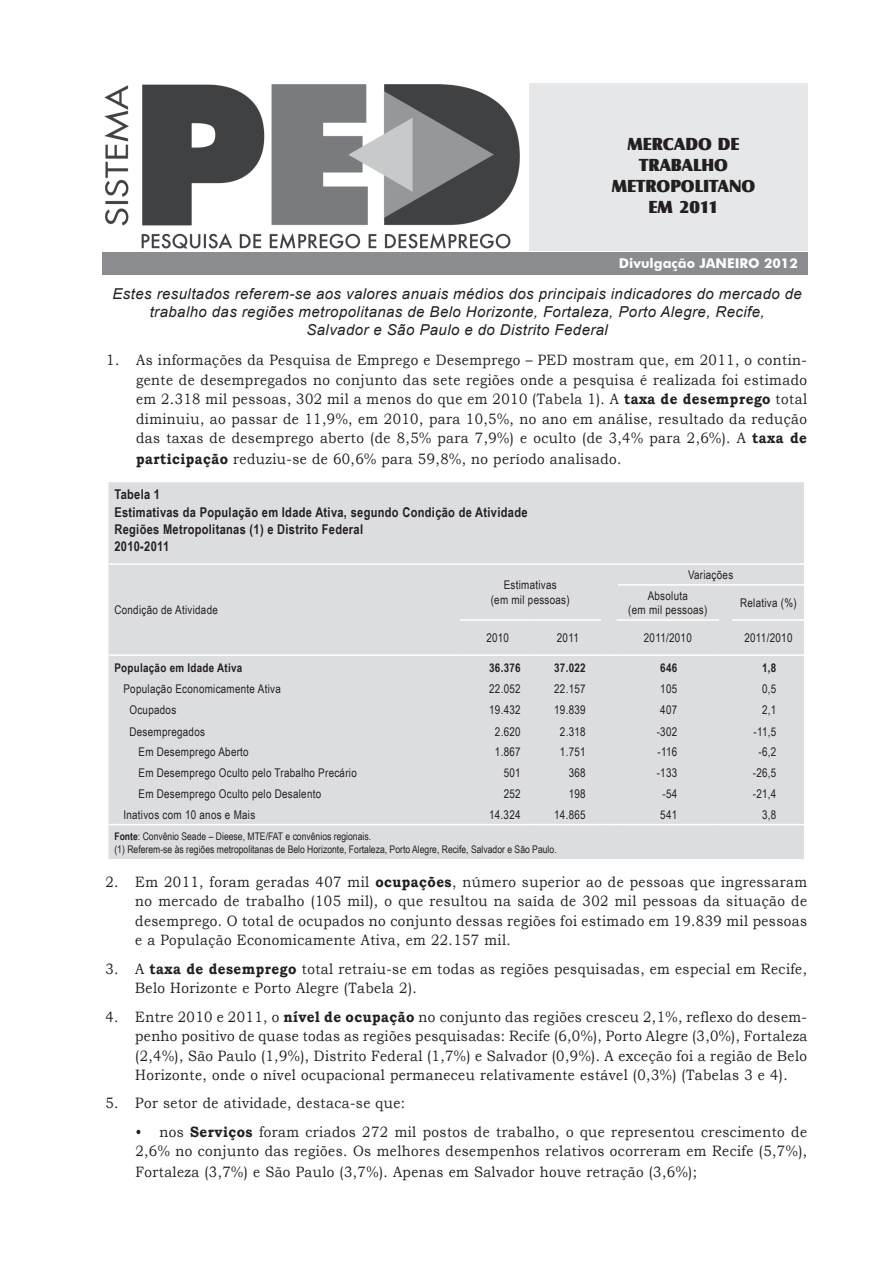
<style>
.page{position:relative;width:893px;height:1263px;background:#fff}
.page>*{position:absolute;margin:0;border:0;box-sizing:border-box;transform-origin:0 0}
.t1{font:18px/21px "Castle T Ultr";color:#231f20;text-align:center}
.t2{font:15px/19.5px "Bookman Old Style";letter-spacing:.03em;color:#231f20;text-align:justify;scale:.9 1}
.t3{font:italic 15px/18px "Arial";letter-spacing:.03em;color:#231f20;text-align:center}
.t4{font:700 13.5px/17.4px "Arial Narrow";letter-spacing:.025em;color:#231f20}
.t5{font:700 13.5px "Futura BT";color:#fff}
.t6{font:12px/14.4px "Arial Narrow";letter-spacing:.025em;color:#231f20;text-align:center}
.t7{font:700 12px "Arial Narrow";letter-spacing:.025em;color:#231f20}
.t8{font:10.5px/12.6px "Arial Narrow";color:#231f20}
.s1{font-weight:700}
</style>
<div class="page">
<div style="left:102px;top:252px;width:706px;height:22px;background:#8a8c8f"></div>
<img style="left:104px;top:84px;width:416px;height:165px">
<div style="left:529px;top:83px;width:279px;height:168px;background:#e6e7e9"></div>
<div style="left:108px;top:482px;width:696px;height:377px;background:#dcdddf"></div>
<div style="left:600px;top:564px;width:17px;height:56px;background:#dcdddf"></div>
<hr style="left:108px;top:563px;width:352px;height:2px;background:#fff">
<hr style="left:108px;top:654px;width:352px;height:2px;background:#fff">
<hr style="left:460px;top:563px;width:75px;height:2px;background:#fff">
<hr style="left:535px;top:563px;width:65px;height:2px;background:#fff">
<hr style="left:617px;top:563px;width:101px;height:2px;background:#fff">
<svg style="left:718px;top:563px;width:15px;height:2px"></svg>
<hr style="left:733px;top:563px;width:71px;height:2px;background:#fff">
<hr style="left:618px;top:584px;width:100px;height:2px;background:#fff">
<hr style="left:733px;top:584px;width:71px;height:2px;background:#fff">
<hr style="left:460px;top:619px;width:75px;height:2px;background:#fff">
<hr style="left:535px;top:619px;width:66px;height:2px;background:#fff">
<hr style="left:616px;top:619px;width:103px;height:2px;background:#fff">
<hr style="left:732px;top:619px;width:72px;height:2px;background:#fff">
<hr style="left:460px;top:654px;width:75px;height:2px;background:#fff">
<hr style="left:535px;top:654px;width:65px;height:2px;background:#fff">
<hr style="left:617px;top:654px;width:101px;height:2px;background:#fff">
<hr style="left:733px;top:654px;width:71px;height:2px;background:#fff">
<hr style="left:108px;top:824px;width:352px;height:1px;background:#fff">
<hr style="left:460px;top:824px;width:75px;height:1px;background:#fff">
<hr style="left:535px;top:824px;width:65px;height:1px;background:#fff">
<svg style="left:600px;top:824px;width:17px;height:1px"></svg>
<hr style="left:617px;top:824px;width:101px;height:1px;background:#fff">
<svg style="left:718px;top:824px;width:15px;height:1px"></svg>
<hr style="left:733px;top:824px;width:71px;height:1px;background:#fff">
<hr style="left:616px;top:565px;width:2px;height:20px;background:#dcdddf">
<hr style="left:616px;top:585px;width:2px;height:34px;background:#dcdddf">
<svg style="left:600px;top:563px;width:17px;height:2px"></svg>
<svg style="left:600px;top:654px;width:17px;height:2px"></svg>
<hr style="left:718px;top:586px;width:1px;height:33px;background:#dcdddf">
<hr style="left:732px;top:586px;width:2px;height:33px;background:#dcdddf">
<svg style="left:718px;top:584px;width:15px;height:2px"></svg>
<svg style="left:718px;top:654px;width:15px;height:2px"></svg>
<p class="t1" style="left:612px;top:133px;width:145px">MERCADO DE<br>TRABALHO<br>METROPOLITANO em 2011</p>
<p class="t5" style="left:619px;top:255px;width:180px">Divulgação JANEIRO 2012</p>
<p class="t3" style="left:113px;top:285px;width:691px">Estes resultados referem-se aos valores anuais médios dos principais indicadores do mercado de trabalho das regiões metropolitanas de Belo Horizonte, Fortaleza, Porto Alegre, Recife,<br>Salvador e São Paulo e do Distrito Federal</p>
<p class="t2" style="left:136px;top:350px;width:747px;text-indent:-30px">1. As informações da Pesquisa de Emprego e Desemprego – PED mostram que, em 2011, o contin&shy;gente de desempregados no conjunto das sete regiões onde a pesquisa é realizada foi estimado em 2.318 mil pessoas, 302 mil a menos do que em 2010 (Tabela 1). A <span class="s1">taxa de desemprego</span> total diminuiu, ao passar de 11,9%, em 2010, para 10,5%, no ano em análise, resultado da redução das taxas de desemprego aberto (de 8,5% para 7,9%) e oculto (de 3,4% para 2,6%). A <span class="s1">taxa de</span></p>
<p class="t2" style="left:136px;top:449px;width:541px"><span class="s1">participação</span> reduziu-se de 60,6% para 59,8%, no período analisado.</p>
<p class="t4" style="left:114px;top:485px;width:415px">Tabela 1<br>Estimativas da População em Idade Ativa, segundo Condição de Atividade Regiões Metropolitanas (1) e Distrito Federal<br>2010-2011</p>
<p class="t6" style="left:114px;top:602px;width:105px">Condição de Atividade</p>
<p class="t6" style="left:491px;top:578px;width:81px">Estimativas<br>(em mil pessoas)</p>
<p class="t6" style="left:688px;top:567px;width:47px">Variações</p>
<p class="t6" style="left:628px;top:588px;width:81px">Absoluta<br>(em mil pessoas)</p>
<p class="t6" style="left:740px;top:595px;width:58px">Relativa (%)</p>
<p class="t6" style="left:486px;top:630px;width:24px">2010</p>
<p class="t6" style="left:557px;top:630px;width:23px">2011</p>
<p class="t6" style="left:644px;top:630px;width:49px">2011/2010</p>
<p class="t6" style="left:744px;top:630px;width:49px">2011/2010</p>
<p class="t7" style="left:114px;top:659px;width:129px">População em Idade Ativa</p>
<p class="t7" style="left:489px;top:659px;width:33px">36.376</p>
<p class="t7" style="left:554px;top:659px;width:33px">37.022</p>
<p class="t7" style="left:660px;top:659px;width:18px">646</p>
<p class="t7" style="left:762px;top:659px;width:16px">1,8</p>
<p class="t6" style="left:123px;top:682px;width:159px">População Economicamente Ativa</p>
<p class="t6" style="left:489px;top:682px;width:33px">22.052</p>
<p class="t6" style="left:554px;top:682px;width:33px">22.157</p>
<p class="t6" style="left:660px;top:682px;width:18px">105</p>
<p class="t6" style="left:762px;top:682px;width:16px">0,5</p>
<p class="t6" style="left:129px;top:702px;width:48px">Ocupados</p>
<p class="t6" style="left:489px;top:702px;width:33px">19.432</p>
<p class="t6" style="left:554px;top:702px;width:33px">19.839</p>
<p class="t6" style="left:660px;top:702px;width:18px">407</p>
<p class="t6" style="left:762px;top:702px;width:16px">2,1</p>
<p class="t6" style="left:129px;top:724px;width:77px">Desempregados</p>
<p class="t6" style="left:495px;top:724px;width:27px">2.620</p>
<p class="t6" style="left:560px;top:724px;width:27px">2.318</p>
<p class="t6" style="left:657px;top:724px;width:22px">-302</p>
<p class="t6" style="left:754px;top:724px;width:24px">-11,5</p>
<p class="t6" style="left:139px;top:745px;width:112px">Em Desemprego Aberto</p>
<p class="t6" style="left:495px;top:745px;width:27px">1.867</p>
<p class="t6" style="left:560px;top:745px;width:27px">1.751</p>
<p class="t6" style="left:657px;top:745px;width:21px">-116</p>
<p class="t6" style="left:759px;top:745px;width:19px">-6,2</p>
<p class="t6" style="left:139px;top:766px;width:220px">Em Desemprego Oculto pelo Trabalho Precário</p>
<p class="t6" style="left:504px;top:766px;width:18px">501</p>
<p class="t6" style="left:569px;top:766px;width:18px">368</p>
<p class="t6" style="left:657px;top:766px;width:22px">-133</p>
<p class="t6" style="left:753px;top:766px;width:25px">-26,5</p>
<p class="t6" style="left:139px;top:786px;width:184px">Em Desemprego Oculto pelo Desalento</p>
<p class="t6" style="left:504px;top:786px;width:18px">252</p>
<p class="t6" style="left:569px;top:786px;width:18px">198</p>
<p class="t6" style="left:662px;top:786px;width:16px">-54</p>
<p class="t6" style="left:753px;top:786px;width:25px">-21,4</p>
<p class="t6" style="left:123px;top:807px;width:133px">Inativos com 10 anos e Mais</p>
<p class="t6" style="left:489px;top:807px;width:33px">14.324</p>
<p class="t6" style="left:554px;top:807px;width:33px">14.865</p>
<p class="t6" style="left:660px;top:807px;width:18px">541</p>
<p class="t6" style="left:762px;top:807px;width:16px">3,8</p>
<p class="t8" style="left:114px;top:830px;width:444px"><span class="s1">Fonte</span>: Convênio Seade – Dieese, MTE/FAT e convênios regionais.<br>(1) Referem-se às regiões metropolitanas de Belo Horizonte, Fortaleza, Porto Alegre, Recife, Salvador e São Paulo.</p>
<p class="t2" style="left:135px;top:872px;width:748px;text-indent:-30px">2. Em 2011, foram geradas 407 mil <span class="s1">ocupações</span>, número superior ao de pessoas que ingressaram no mercado de trabalho (105 mil), o que resultou na saída de 302 mil pessoas da situação de desemprego. O total de ocupados no conjunto dessas regiões foi estimado em 19.839 mil pessoas e a População Economicamente Ativa, em 22.157 mil.</p>
<p class="t2" style="left:135px;top:959px;width:748px;text-indent:-30px">3. A <span class="s1">taxa de desemprego</span> total retraiu-se em todas as regiões pesquisadas, em especial em Recife,<br>Belo Horizonte e Porto Alegre (Tabela 2).</p>
<p class="t2" style="left:135px;top:1007px;width:748px;text-indent:-30px">4. Entre 2010 e 2011, o <span class="s1">nível de ocupação</span> no conjunto das regiões cresceu 2,1%, reflexo do desem&shy;penho positivo de quase todas as regiões pesquisadas: Recife (6,0%), Porto Alegre (3,0%), Fortaleza (2,4%), São Paulo (1,9%), Distrito Federal (1,7%) e Salvador (0,9%). A exceção foi a região de Belo Horizonte, onde o nível ocupacional permaneceu relativamente estável (0,3%) (Tabelas 3 e 4).</p>
<p class="t2" style="left:105px;top:1094px;width:335px">5. Por setor de atividade, destaca-se que:</p>
<p class="t2" style="left:135px;top:1122px;width:748px">• nos <span class="s1">Serviços</span> foram criados 272 mil postos de trabalho, o que representou crescimento de<br>2,6% no conjunto das regiões. Os melhores desempenhos relativos ocorreram em Recife (5,7%),</p>
<p class="t2" style="left:135px;top:1162px;width:626px">Fortaleza (3,7%) e São Paulo (3,7%). Apenas em Salvador houve retração (3,6%);</p>
</div>
